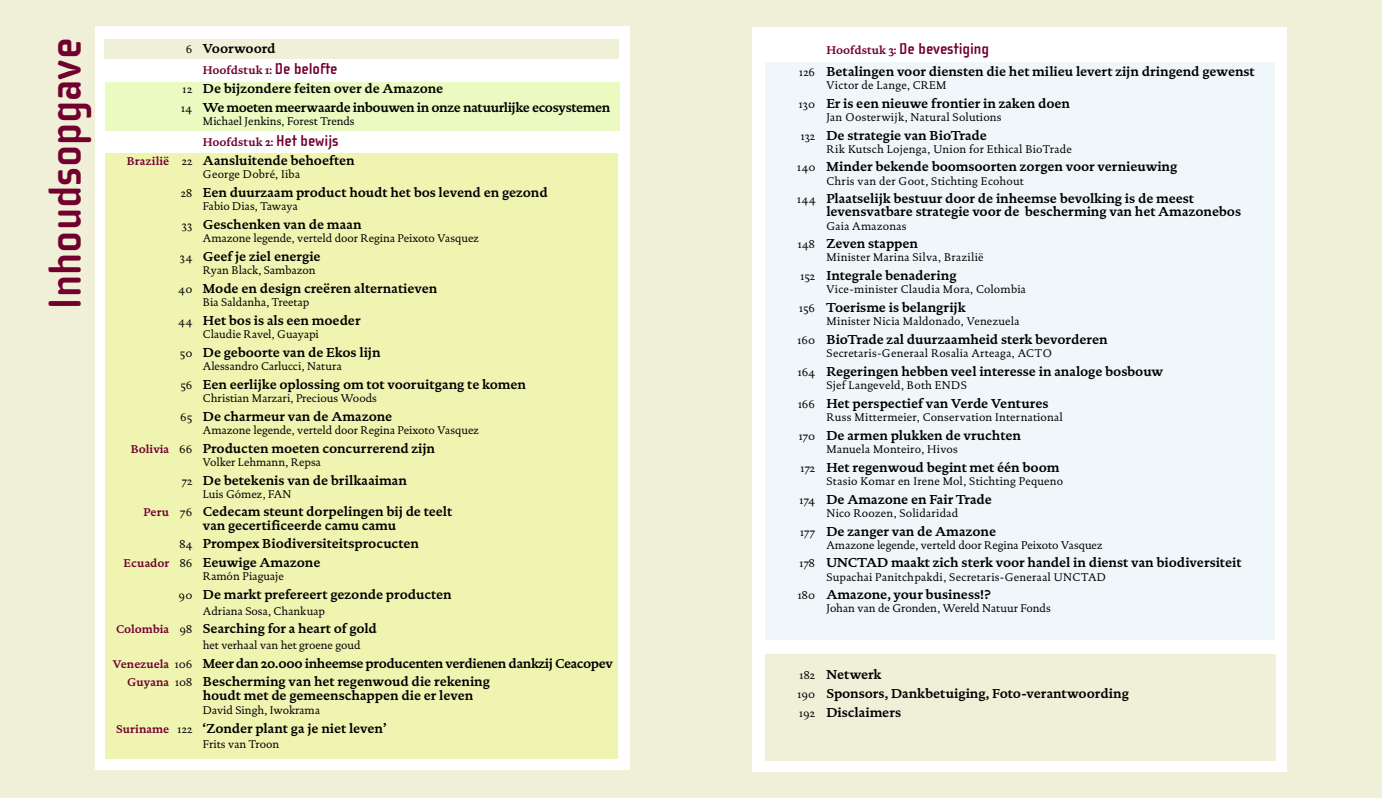
<style>
.page{position:relative;width:1382px;height:798px;background:#fff}
.page>*{position:absolute;margin:0;border:0;box-sizing:border-box;transform-origin:0 0}
.t1{font:700 47.5px "Cholla Sans";color:#71002f}
.t2{font:700 16.25px "Cholla Sans";letter-spacing:-.005em;color:#71002f}
.t3{font:700 13.12px/18.8px "DTL Documenta ST";letter-spacing:-.005em;color:#000}
.t4{font:700 13.12px/18.8px "DTL Documenta ST";letter-spacing:-.03em;color:#000}
.t5{font:11.38px/21.5px "DTL Documenta ST";letter-spacing:.01em;color:#000}
.t6{font:700 11.38px "DTL Documenta ST";color:#71002f}
.s1{font-weight:400;font-size:11.38px}
.s2{font-family:"Cholla Sans";font-size:16.25px}
.s3{font-weight:700;color:#71002f}
.s4{font-family:"Cholla Sans";font-weight:700;font-size:16.25px;color:#71002f}
.s5{font-size:11.38px;color:#71002f}
.s6{font-family:"DTL Documenta ST";font-size:11.38px}
</style>
<div class="page">
<div style="left:0;top:0;width:1382px;height:797px;background:#f0efd8"></div>
<div style="left:96px;top:26px;width:534px;height:743px;background:#fff"></div>
<div style="left:105px;top:153px;width:513px;height:605px;background:#f0f4b1"></div>
<div style="left:752px;top:27px;width:535px;height:744px;background:#fff"></div>
<div style="left:765px;top:62px;width:510px;height:576px;background:#f0f7fa"></div>
<div style="left:105px;top:83px;width:515px;height:48px;background:#eafac0"></div>
<div style="left:104px;top:39px;width:515px;height:20px;background:#f0efd8"></div>
<div style="left:765px;top:654px;width:511px;height:106px;background:#f0efd8"></div>
<h1 class="t1" style="left:37px;top:310px;width:273px;rotate:-90deg">Inhoudsopgave</h1>
<p class="t3" style="left:186px;top:39px;width:91px"><span class="s1">6</span> Voorwoord</p>
<p class="t6" style="left:203px;top:64px;width:136px">Hoofdstuk 1: <span class="s2">De belofte</span></p>
<p class="t4" style="left:181px;top:79px;width:431px"><span class="s1">12</span> De bijzondere feiten over de Amazone<br><span class="s1">14</span> We moeten meerwaarde inbouwen in onze natuurlijke ecosystemen</p>
<p class="t5" style="left:203px;top:110px;width:153px">Michael Jenkins, Forest Trends<br><span class="s3">Hoofdstuk 2:</span> <span class="s4">Het bewijs</span></p>
<p class="t3" style="left:127px;top:151px;width:230px"><span class="s5">Brazilië</span> <span class="s1">22</span> Aansluitende behoeften</p>
<p class="t5" style="left:203px;top:164px;width:99px">George Dobré, Iiba</p>
<p class="t3" style="left:181px;top:183px;width:368px"><span class="s1">28</span> Een duurzaam product houdt het bos levend en gezond</p>
<p class="t5" style="left:203px;top:195px;width:96px">Fabio Dias, Tawaya</p>
<p class="t3" style="left:182px;top:215px;width:181px"><span class="s1">33</span> Geschenken van de maan</p>
<p class="t5" style="left:203px;top:227px;width:278px">Amazone legende, verteld door Regina Peixoto Vasquez</p>
<p class="t3" style="left:180px;top:247px;width:142px"><span class="s1">34</span> Geef je ziel energie</p>
<p class="t5" style="left:203px;top:259px;width:114px">Ryan Black, Sambazon</p>
<p class="t3" style="left:179px;top:279px;width:260px"><span class="s1">40</span> Mode en design creëren alternatieven</p>
<p class="t5" style="left:203px;top:291px;width:108px">Bia Saldanha, Treetap</p>
<p class="t3" style="left:179px;top:311px;width:183px"><span class="s1">44</span> Het bos is als een moeder</p>
<p class="t5" style="left:203px;top:323px;width:118px">Claudie Ravel, Guayapi</p>
<p class="t3" style="left:180px;top:343px;width:202px"><span class="s1">50</span> De geboorte van de Ekos lijn</p>
<p class="t5" style="left:203px;top:355px;width:140px">Alessandro Carlucci, Natura</p>
<p class="t3" style="left:181px;top:374px;width:347px"><span class="s1">56</span> Een eerlijke oplossing om tot vooruitgang te komen</p>
<p class="t5" style="left:203px;top:387px;width:176px">Christian Marzari, Precious Woods</p>
<p class="t3" style="left:181px;top:406px;width:213px"><span class="s1">65</span> De charmeur van de Amazone</p>
<p class="t5" style="left:203px;top:419px;width:278px">Amazone legende, verteld door Regina Peixoto Vasquez</p>
<p class="t3" style="left:131px;top:438px;width:306px"><span class="s5">Bolivia</span> <span class="s1">66</span> Producten moeten concurrerend zijn</p>
<p class="t5" style="left:203px;top:451px;width:120px">Volker Lehmann, Repsa</p>
<p class="t3" style="left:182px;top:470px;width:226px"><span class="s1">72</span> De betekenis van de brilkaaiman</p>
<p class="t5" style="left:203px;top:483px;width:90px">Luis Gómez, FAN</p>
<p class="t3" style="left:144px;top:505px;width:310px;line-height:13.1px;text-align:center"><span class="s5">Peru</span> <span class="s1">76</span> Cedecam steunt dorpelingen bij de teelt van gecertificeerde camu camu</p>
<p class="t3" style="left:124px;top:534px;width:297px;text-indent:56px"><span class="s1">84</span> Prompex Biodiversiteitsprocucten<br><span class="s5">Ecuador</span> <span class="s1">86</span> Eeuwige Amazone</p>
<p class="t5" style="left:203px;top:565px;width:82px">Ramón Piaguaje</p>
<p class="t3" style="left:179px;top:585px;width:274px"><span class="s1">90</span> De markt prefereert gezonde producten</p>
<p class="t5" style="left:203px;top:599px;width:124px">Adriana Sosa, Chankuap</p>
<p class="t3" style="left:116px;top:619px;width:262px"><span class="s5">Colombia</span> <span class="s1">98</span> Searching for a heart of gold</p>
<p class="t5" style="left:203px;top:634px;width:159px">het verhaal van het groene goud</p>
<p class="t4" style="left:127px;top:653px;width:487px;text-indent:-14px"><span class="s5">Venezuela</span> <span class="s1">106</span> Meer dan 20.000 inheemse producenten verdienen dankzij Ceacopev<br><span class="s5">Guyana</span> <span class="s1">108</span> Bescherming van het regenwoud die rekening</p>
<p class="t3" style="left:203px;top:685px;width:272px">houdt met de gemeenschappen die er leven</p>
<p class="t5" style="left:203px;top:699px;width:119px">David Singh, Iwokrama</p>
<p class="t3" style="left:116px;top:718px;width:271px"><span class="s5">Suriname</span> <span class="s1">122</span> ‘Zonder plant ga je niet leven’</p>
<p class="t5" style="left:203px;top:733px;width:78px">Frits van Troon</p>
<p class="t2" style="left:826px;top:39px;width:164px"><span class="s6">Hoofdstuk 3:</span> De bevestiging</p>
<p class="t3" style="left:799px;top:62px;width:457px"><span class="s1">126</span> Betalingen voor diensten die het milieu levert zijn dringend gewenst</p>
<p class="t5" style="left:826px;top:74px;width:122px">Victor de Lange, CREM</p>
<p class="t3" style="left:799px;top:94px;width:273px"><span class="s1">130</span> Er is een nieuwe frontier in zaken doen</p>
<p class="t5" style="left:826px;top:106px;width:177px">Jan Oosterwijk, Natural Solutions</p>
<p class="t3" style="left:801px;top:125px;width:188px"><span class="s1">132</span> De strategie van BioTrade</p>
<p class="t5" style="left:826px;top:138px;width:247px">Rik Kutsch Lojenga, Union for Ethical BioTrade</p>
<p class="t3" style="left:797px;top:157px;width:382px"><span class="s1">140</span> Minder bekende boomsoorten zorgen voor vernieuwing</p>
<p class="t5" style="left:826px;top:170px;width:199px">Chris van der Goot, Stichting Ecohout</p>
<p class="t3" style="left:826px;top:192px;width:416px;line-height:13.1px;text-indent:-29px"><span class="s1">144</span> Plaatselijk bestuur door de inheemse bevolking is de meest levensvatbare strategie voor de bescherming van het Amazonebos</p>
<p class="t5" style="left:826px;top:215px;width:82px">Gaia Amazonas</p>
<p class="t3" style="left:798px;top:234px;width:122px"><span class="s1">148</span> Zeven stappen</p>
<p class="t5" style="left:826px;top:247px;width:159px">Minister Marina Silva, Brazilië</p>
<p class="t3" style="left:800px;top:266px;width:158px"><span class="s1">152</span> Integrale benadering</p>
<p class="t5" style="left:826px;top:278px;width:201px">Vice-minister Claudia Mora, Colombia</p>
<p class="t3" style="left:799px;top:298px;width:168px"><span class="s1">156</span> Toerisme is belangrijk</p>
<p class="t5" style="left:826px;top:310px;width:194px">Minister Nicia Maldonado, Venezuela</p>
<p class="t3" style="left:797px;top:330px;width:312px"><span class="s1">160</span> BioTrade zal duurzaamheid sterk bevorderen</p>
<p class="t5" style="left:826px;top:342px;width:227px">Secretaris-Generaal Rosalia Arteaga, ACTO</p>
<p class="t3" style="left:798px;top:362px;width:367px"><span class="s1">164</span> Regeringen hebben veel interesse in analoge bosbouw</p>
<p class="t5" style="left:826px;top:374px;width:142px">Sjef Langeveld, Both ENDS</p>
<p class="t3" style="left:798px;top:394px;width:252px"><span class="s1">166</span> Het perspectief van Verde Ventures</p>
<p class="t5" style="left:826px;top:406px;width:238px">Russ Mittermeier, Conservation International</p>
<p class="t3" style="left:799px;top:425px;width:224px"><span class="s1">170</span> De armen plukken de vruchten</p>
<p class="t5" style="left:826px;top:438px;width:133px">Manuela Monteiro, Hivos</p>
<p class="t3" style="left:801px;top:457px;width:260px"><span class="s1">172</span> Het regenwoud begint met één boom</p>
<p class="t5" style="left:826px;top:470px;width:238px">Stasio Komar en Irene Mol, Stichting Pequeno</p>
<p class="t3" style="left:800px;top:489px;width:194px"><span class="s1">174</span> De Amazone en Fair Trade</p>
<p class="t5" style="left:826px;top:502px;width:133px">Nico Roozen, Solidaridad</p>
<p class="t3" style="left:800px;top:521px;width:198px"><span class="s1">177</span> De zanger van de Amazone</p>
<p class="t5" style="left:826px;top:533px;width:278px">Amazone legende, verteld door Regina Peixoto Vasquez</p>
<p class="t3" style="left:800px;top:553px;width:443px"><span class="s1">178</span> UNCTAD maakt zich sterk voor handel in dienst van biodiversiteit</p>
<p class="t5" style="left:826px;top:565px;width:281px">Supachai Panitchpakdi, Secretaris-Generaal UNCTAD</p>
<p class="t3" style="left:798px;top:585px;width:194px"><span class="s1">180</span> Amazone, your business!?</p>
<p class="t5" style="left:826px;top:597px;width:226px">Johan van de Gronden, Wereld Natuur Fonds</p>
<p class="t3" style="left:797px;top:664px;width:333px"><span class="s1">182</span> Netwerk<br><span class="s1">190</span> Sponsors, Dankbetuiging, Foto-verantwoording<br><span class="s1">192</span> Disclaimers</p>
</div>
